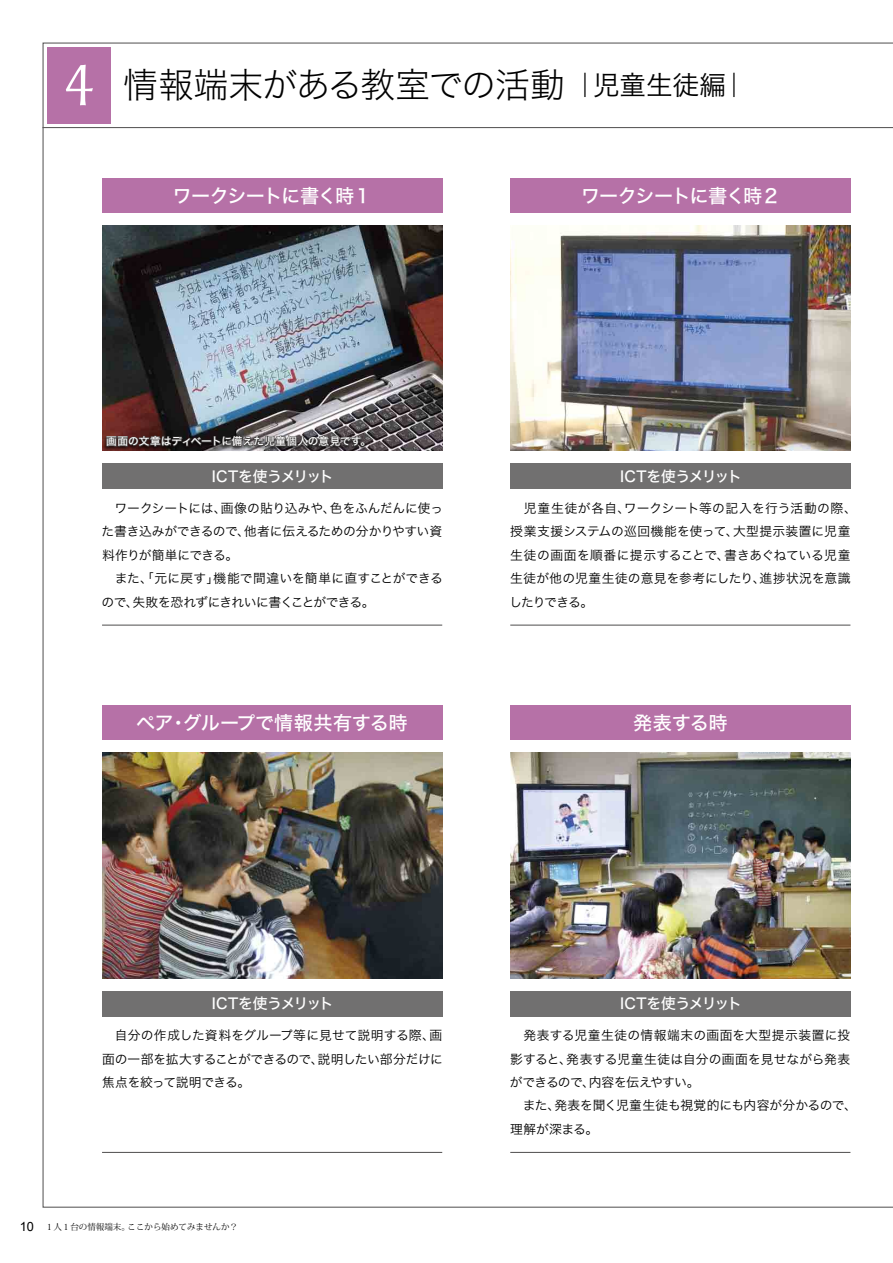
<style>
.page{position:relative;width:893px;height:1263px;background:#fff}
.page>*{position:absolute;margin:0;border:0;box-sizing:border-box;transform-origin:0 0}
.t1{font:35.1px "Hira Kaku Std N W2";letter-spacing:-.03em;color:#000}
.t2{font:19.2px "Hira Kaku Std N W5";letter-spacing:-.065em;color:#fff}
.t3{font:19.2px "Hira Kaku Std N W5";letter-spacing:-.035em;color:#fff}
.t4{font:14.85px "Hira Kaku Std N W5";letter-spacing:-.045em;color:#fff}
.t5{font:12.75px/23.4px "Hira Kaku Std N W3";letter-spacing:-.005em;color:#000}
.t6{font:12.75px/23.4px "Hira Kaku Std N W3";letter-spacing:.015em;color:#000}
.t7{font:10.65px "Hira Kaku Std N W5";letter-spacing:.01em;color:#fff}
.t8{font:8.55px "Koz Min Pro";color:#000}
.s1{font-family:"Strayhorn";font-weight:300;font-size:59.55px;color:#fff}
.s2{font-family:"Hira Kaku Std N W3";font-size:26.55px}
.s3{font-family:"Arial";font-size:12.75px}
</style>
<div class="page">
<img style="left:43px;top:43px;width:850px;height:1165px">
<hr style="left:43px;top:127px;width:850px;height:1px;background:#595858">
<h1 class="t1" style="left:65px;top:59px;width:684px"><span class="s1">4</span> 情報端末がある教室での活動 <span class="s2">｜児童生徒編｜</span></h1>
<h2 class="t2" style="left:173px;top:181px;width:201px">ワークシートに書く時１</h2>
<h2 class="t2" style="left:581px;top:181px;width:201px">ワークシートに書く時２</h2>
<p class="t7" style="left:106px;top:433px;width:266px">画面の文章はディベートに備えた児童個人の意見です。</p>
<p class="t4" style="left:212px;top:465px;width:123px">ICTを使うメリット</p>
<p class="t5" style="left:102px;top:496px;width:343px">　ワークシートには、画像の貼り込みや、色をふんだんに使った書き込みができるので、他者に伝えるための分かりやすい資料作りが簡単にできる。<br>　また、「元に戻す」機能で間違いを簡単に直すことができるので、失敗を恐れずにきれいに書くことができる。</p>
<p class="t4" style="left:620px;top:465px;width:123px">ICTを使うメリット</p>
<p class="t6" style="left:509px;top:496px;width:349px">　児童生徒が各自、ワークシート等の記入を行う活動の際、授業支援システムの巡回機能を使って、大型提示装置に児童生徒の画面を順番に提示することで、書きあぐねている児童生徒が他の児童生徒の意見を参考にしたり、進捗状況を意識したりできる。</p>
<h2 class="t3" style="left:136px;top:708px;width:273px">ペア・グループで情報共有する時</h2>
<h2 class="t3" style="left:633px;top:708px;width:96px">発表する時</h2>
<p class="t4" style="left:212px;top:992px;width:123px">ICTを使うメリット</p>
<p class="t4" style="left:620px;top:992px;width:123px">ICTを使うメリット</p>
<p class="t5" style="left:102px;top:1024px;width:342px;text-align:justify">　自分の作成した資料をグループ等に見せて説明する際、画面の一部を拡大することができるので、説明したい部分だけに焦点を絞って説明できる。</p>
<p class="t5" style="left:510px;top:1024px;width:348px">　発表する児童生徒の情報端末の画面を大型提示装置に投影すると、発表する児童生徒は自分の画面を見せながら発表ができるので、内容を伝えやすい。<br>　また、発表を聞く児童生徒も視覚的にも内容が分かるので、理解が深まる。</p>
<p class="t8" style="left:20px;top:1221px;width:220px"><span class="s3">10</span> 1 人 1 台の情報端末。ここから始めてみませんか？</p>
</div>
